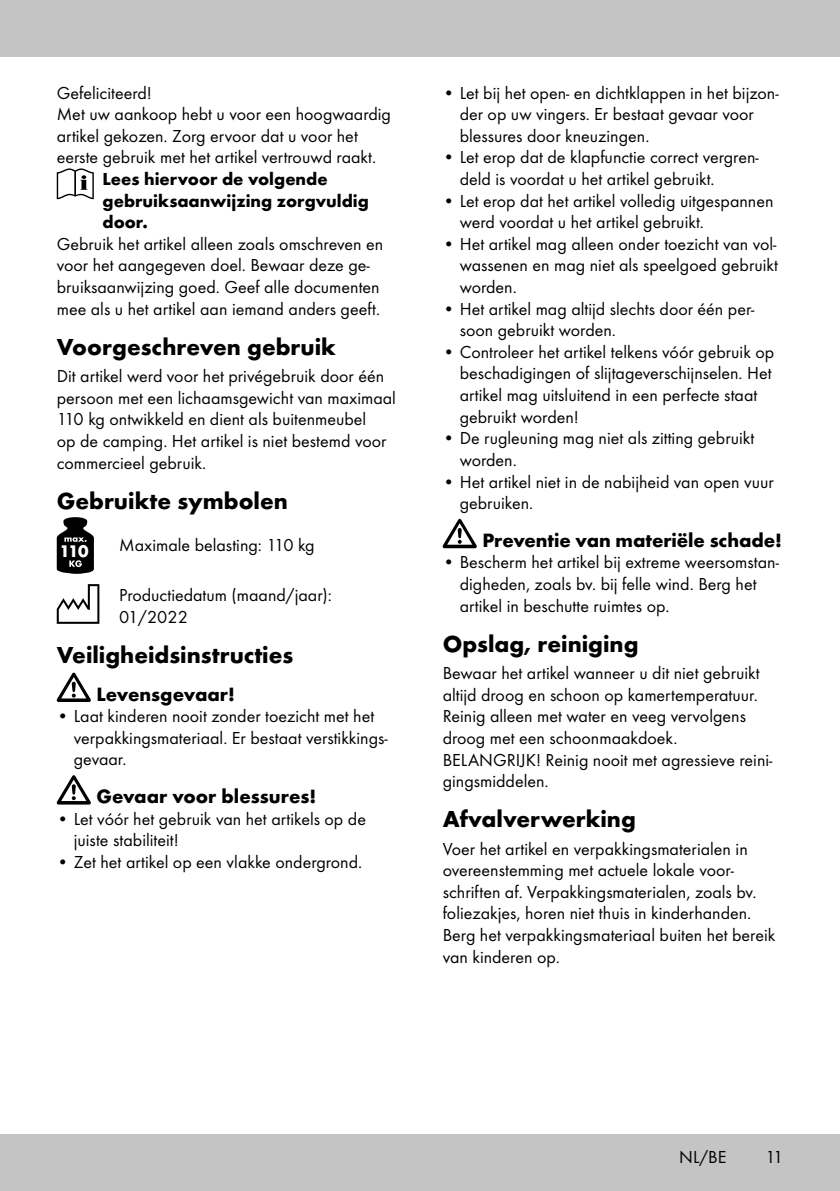
<style>
.page{position:relative;width:840px;height:1191px;background:#fff}
.page>*{position:absolute;margin:0;border:0;box-sizing:border-box;transform-origin:0 0}
.t1{font:700 24px "Futura TOT";color:#000}
.t2{font:700 20px "Futura TOT";letter-spacing:-.005em;color:#000}
.t3{font:18px/21.6px "Futura TOT Boo";color:#000}
.t4{font:700 18px/21.6px "Futura TOT";color:#000}
.t5{font:700 17.4px "Futura TOT";color:#fff}
</style>
<div class="page">
<div style="left:0;top:1134px;width:839px;height:57px;background:#c5c4c4"></div>
<div style="left:0;top:0;width:839px;height:57px;background:#c5c4c4"></div>
<svg style="left:57px;top:168px;width:37px;height:31px"></svg>
<svg style="left:57px;top:517px;width:37px;height:57px"></svg>
<svg style="left:57px;top:584px;width:42px;height:40px"></svg>
<svg style="left:57px;top:672px;width:34px;height:30px"></svg>
<svg style="left:57px;top:775px;width:34px;height:29px"></svg>
<svg style="left:442px;top:519px;width:34px;height:29px"></svg>
<p class="t3" style="left:57px;top:82px;width:335px">Gefeliciteerd!<br>Met uw aankoop hebt u voor een hoogwaardig artikel gekozen. Zorg ervoor dat u voor het eerste gebruik met het artikel vertrouwd raakt.</p>
<p class="t4" style="left:102px;top:168px;width:268px">Lees hiervoor de volgende gebruiksaanwijzing zorgvuldig door.</p>
<p class="t3" style="left:57px;top:233px;width:328px">Gebruik het artikel alleen zoals omschreven en voor het aangegeven doel. Bewaar deze ge&shy;bruiksaanwijzing goed. Geef alle documenten mee als u het artikel aan iemand anders geeft.</p>
<h1 class="t1" style="left:57px;top:332px;width:280px">Voorgeschreven gebruik</h1>
<p class="t3" style="left:57px;top:365px;width:340px">Dit artikel werd voor het privégebruik door één persoon met een lichaamsgewicht van maximaal 110 kg ontwikkeld en dient als buitenmeubel<br>op de camping. Het artikel is niet bestemd voor commercieel gebruik.</p>
<h1 class="t1" style="left:57px;top:486px;width:232px">Gebruikte symbolen</h1>
<p class="t5" style="left:60px;top:540px;width:30px">110</p>
<p class="t3" style="left:119px;top:534px;width:197px">Maximale belasting: 110 kg</p>
<p class="t3" style="left:119px;top:584px;width:214px">Productiedatum (maand/jaar):<br>01/2022</p>
<h1 class="t1" style="left:57px;top:640px;width:238px">Veiligheidsinstructies</h1>
<p class="t2" style="left:96px;top:681px;width:140px">Levensgevaar!</p>
<p class="t3" style="left:74px;top:705px;width:315px;text-indent:-17px">• Laat kinderen nooit zonder toezicht met het verpakkingsmateriaal. Er bestaat verstikkings&shy;gevaar.</p>
<p class="t2" style="left:96px;top:784px;width:221px">Gevaar voor blessures!</p>
<p class="t3" style="left:74px;top:808px;width:293px;text-indent:-17px">• Let vóór het gebruik van het artikels op de juiste stabiliteit!</p>
<p class="t3" style="left:57px;top:851px;width:307px">• Zet het artikel op een vlakke ondergrond.</p>
<p class="t3" style="left:459px;top:82px;width:320px;text-indent:-17px">• Let bij het open- en dichtklappen in het bijzon&shy;der op uw vingers. Er bestaat gevaar voor blessures door kneuzingen.</p>
<p class="t3" style="left:459px;top:146px;width:300px;text-indent:-17px">• Let erop dat de klapfunctie correct vergren&shy;deld is voordat u het artikel gebruikt.</p>
<p class="t3" style="left:459px;top:190px;width:315px;text-indent:-17px">• Let erop dat het artikel volledig uitgespannen werd voordat u het artikel gebruikt.</p>
<p class="t3" style="left:459px;top:233px;width:319px;text-align:justify;text-indent:-17px">• Het artikel mag alleen onder toezicht van vol&shy;wassenen en mag niet als speelgoed gebruikt worden.</p>
<p class="t3" style="left:459px;top:298px;width:296px;text-indent:-17px">• Het artikel mag altijd slechts door één per&shy;soon gebruikt worden.</p>
<p class="t3" style="left:459px;top:341px;width:316px;text-indent:-17px">• Controleer het artikel telkens vóór gebruik op beschadigingen of slijtageverschijnselen. Het artikel mag uitsluitend in een perfecte staat gebruikt worden!</p>
<p class="t3" style="left:459px;top:427px;width:296px;text-indent:-17px">• De rugleuning mag niet als zitting gebruikt worden.</p>
<p class="t3" style="left:459px;top:470px;width:315px;text-indent:-17px">• Het artikel niet in de nabijheid van open vuur gebruiken.</p>
<p class="t2" style="left:482px;top:528px;width:301px">Preventie van materiële schade!</p>
<p class="t3" style="left:459px;top:551px;width:320px;text-indent:-17px">• Bescherm het artikel bij extreme weersomstan&shy;digheden, zoals bv. bij felle wind. Berg het artikel in beschutte ruimtes op.</p>
<h1 class="t1" style="left:442px;top:629px;width:197px">Opslag, reiniging</h1>
<p class="t3" style="left:442px;top:662px;width:331px">Bewaar het artikel wanneer u dit niet gebruikt altijd droog en schoon op kamertemperatuur.<br>Reinig alleen met water en veeg vervolgens droog met een schoonmaakdoek.<br>BELANGRIJK! Reinig nooit met agressieve reini&shy;gingsmiddelen.</p>
<h1 class="t1" style="left:442px;top:804px;width:194px">Afvalverwerking</h1>
<p class="t3" style="left:442px;top:837px;width:334px">Voer het artikel en verpakkingsmaterialen in overeenstemming met actuele lokale voor&shy;schriften af. Verpakkingsmaterialen, zoals bv. foliezakjes, horen niet thuis in kinderhanden.<br>Berg het verpakkingsmateriaal buiten het bereik van kinderen op.</p>
<p class="t3" style="left:678px;top:1146px;width:49px">NL/BE</p>
<p class="t3" style="left:764px;top:1146px;width:19px">11</p>
</div>
